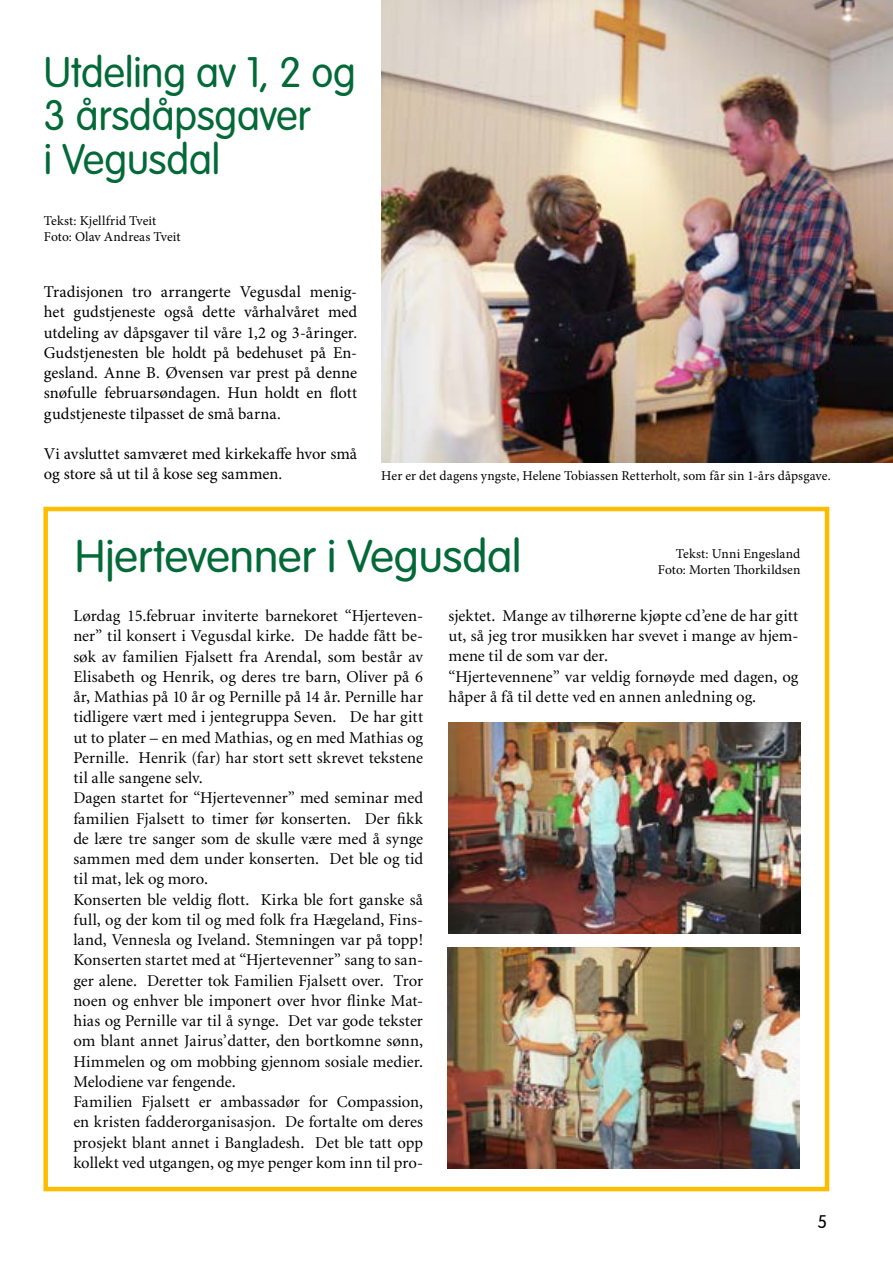
<style>
.page{position:relative;width:893px;height:1263px;background:#fff}
.page>*{position:absolute;margin:0;border:0;box-sizing:border-box;transform-origin:0 0}
.t1{font:300 45px "VAG Rounded";color:#026937}
.t2{font:300 42px/43.5px "VAG Rounded";letter-spacing:-.005em;color:#026937}
.t3{font:300 18px "VAG Rounded";color:#000}
.t4{font:16.5px/20.2px "Minion";color:#000}
.t5{font:16.5px/20.2px "Minion Pro";color:#000;text-align:justify}
.t6{font:13.5px/16.2px "Minion Pro";letter-spacing:.005em;color:#000}
</style>
<div class="page">
<img style="left:381px;top:0;width:512px;height:462px">
<div style="left:213px;top:140px;width:6px;height:36px;border:3px solid #fff;border-radius:2px"></div>
<div style="left:43px;top:507px;width:786px;height:684px;border:4px solid #fcbd00"></div>
<img style="left:449px;top:722px;width:351px;height:211px">
<img style="left:448px;top:948px;width:351px;height:220px">
<h2 class="t2" style="left:44px;top:52px;width:313px">Utdeling av 1, 2 og<br>3 årsdåpsgaver<br>i Vegusdal</h2>
<p class="t6" style="left:44px;top:213px;width:138px">Tekst: Kjellfrid Tveit<br>Foto: Olav Andreas Tveit</p>
<p class="t5" style="left:44px;top:282px;width:315px">Tradisjonen tro arrangerte Vegusdal menig&shy;het gudstjeneste også dette vårhalvåret med utdeling av dåpsgaver til våre 1,2 og 3-åringer.<br>Gudstjenesten ble holdt på bedehuset på En&shy;gesland. Anne B. Øvensen var prest på denne snøfulle februarsøndagen. Hun holdt en flott gudstjeneste tilpasset de små barna.</p>
<p class="t5" style="left:44px;top:444px;width:315px">Vi avsluttet samværet med kirkekaffe hvor små og store så ut til å kose seg sammen.</p>
<p class="t6" style="left:381px;top:467px;width:451px">Her er det dagens yngste, Helene Tobiassen Retterholt, som får sin 1-års dåpsgave.</p>
<h1 class="t1" style="left:75px;top:531px;width:448px">Hjertevenner i Vegusdal</h1>
<p class="t4" style="left:73px;top:606px;width:351px">Lørdag 15.februar inviterte barnekoret “Hjerteven&shy;ner” til konsert i Vegusdal kirke. De hadde fått be&shy;søk av familien Fjalsett fra Arendal, som består av Elisabeth og Henrik, og deres tre barn, Oliver på 6 år, Mathias på 10 år og Pernille på 14 år. Pernille har tidligere vært med i jentegruppa Seven. De har gitt ut to plater – en med Mathias, og en med Mathias og Pernille. Henrik (far) har stort sett skrevet tekstene til alle sangene selv.<br>Dagen startet for “Hjertevenner” med seminar med familien Fjalsett to timer før konserten. Der fikk de lære tre sanger som de skulle være med å synge sammen med dem under konserten. Det ble og tid til mat, lek og moro.<br>Konserten ble veldig flott. Kirka ble fort ganske så full, og der kom til og med folk fra Hægeland, Fins&shy;land, Vennesla og Iveland. Stemningen var på topp!<br>Konserten startet med at “Hjertevenner” sang to san&shy;ger alene. Deretter tok Familien Fjalsett over. Tror noen og enhver ble imponert over hvor flinke Mat&shy;hias og Pernille var til å synge. Det var gode tekster om blant annet Jairus’datter, den bortkomne sønn, Himmelen og om mobbing gjennom sosiale medier.<br>Melodiene var fengende.<br>Familien Fjalsett er ambassadør for Compassion, en kristen fadderorganisasjon. De fortalte om deres prosjekt blant annet i Bangladesh. Det ble tatt opp kollekt ved utgangen, og mye penger kom inn til pro-</p>
<p class="t4" style="left:449px;top:606px;width:351px">sjektet. Mange av tilhørerne kjøpte cd’ene de har gitt ut, så jeg tror musikken har svevet i mange av hjem&shy;mene til de som var der.<br>“Hjertevennene” var veldig fornøyde med dagen, og håper å få til dette ved en annen anledning og.</p>
<p class="t6" style="left:658px;top:546px;width:144px;text-align:right">Tekst: Unni Engesland<br>Foto: Morten Thorkildsen</p>
<p class="t3" style="left:817px;top:1211px;width:11px">5</p>
</div>
